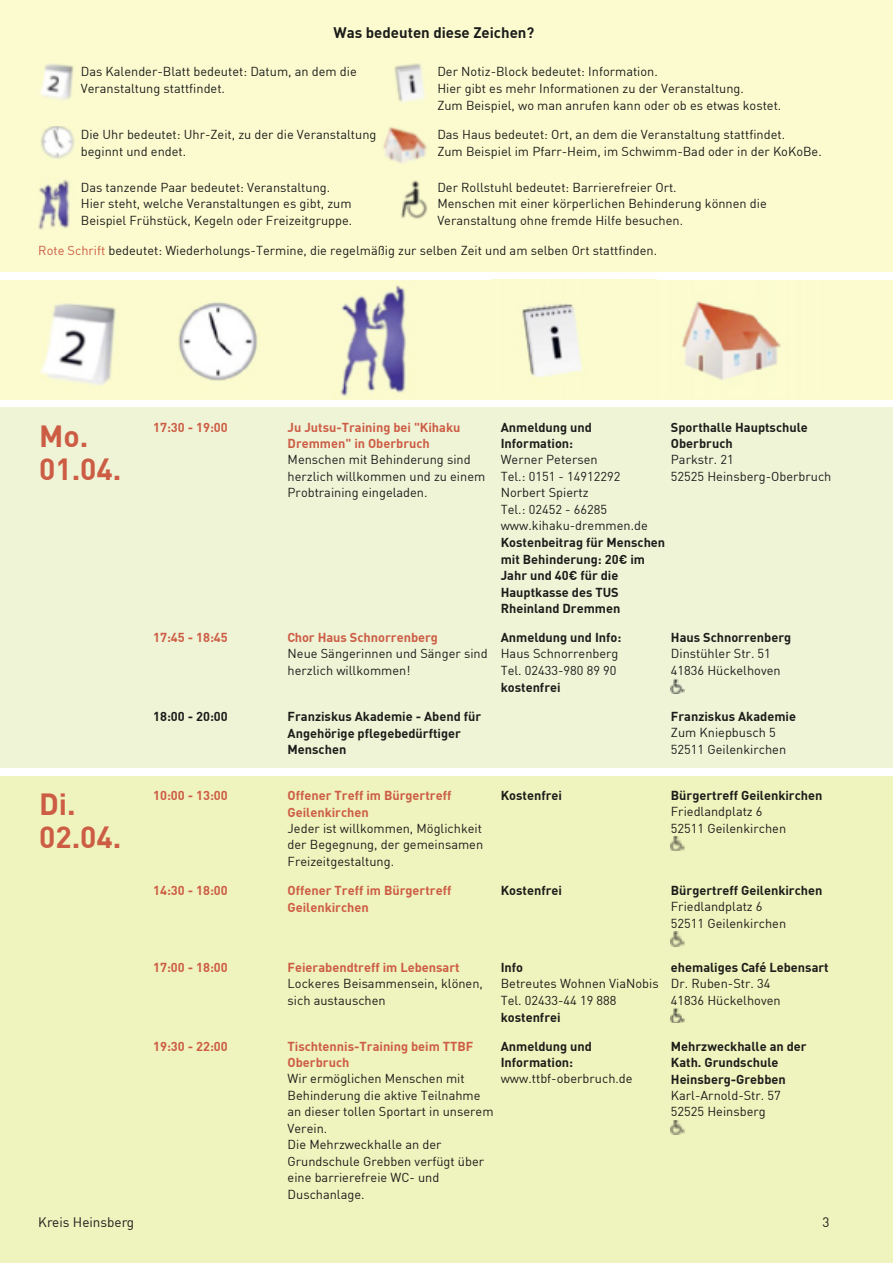
<style>
.page{position:relative;width:893px;height:1263px;background:#fff}
.page>*{position:absolute;margin:0;border:0;box-sizing:border-box;transform-origin:0 0}
.t1{font:700 30px/33px "DIN";color:#cc5c44}
.t2{font:700 15px "DIN";color:#1b1c19}
.t3{font:13.5px "DIN";color:#1b1c19}
.t4{font:12.75px/16.5px "DIN";color:#1b1c19}
.t5{font:700 12.75px/16.5px "DIN";color:#1b1c19}
.t6{font:700 12.75px/16.5px "DIN";color:#cc5c44}
.s1{color:#cc5c44}
</style>
<div class="page">
<hr style="left:892px;top:776px;width:1px;height:487px;background:#eff3bd">
<div style="left:0;top:776px;width:892px;height:487px;background:#eff3bd"></div>
<hr style="left:892px;top:408px;width:1px;height:360px;background:#eff4d7">
<div style="left:0;top:408px;width:892px;height:360px;background:#eff4d7"></div>
<hr style="left:892px;top:280px;width:1px;height:119px;background:#fcfbd0">
<div style="left:0;top:280px;width:892px;height:119px;background:#fcfbd0"></div>
<hr style="left:892px;top:1px;width:1px;height:270px;background:#fcfbd0">
<hr style="left:0;top:0;width:892px;height:1px;background:#fcfbd0">
<div style="left:0;top:1px;width:892px;height:270px;background:#fcfbd0"></div>
<img style="left:39px;top:64px;width:35px;height:36px">
<img style="left:394px;top:63px;width:31px;height:40px">
<img style="left:41px;top:126px;width:33px;height:32px">
<img style="left:383px;top:127px;width:44px;height:36px">
<img style="left:38px;top:179px;width:32px;height:50px">
<img style="left:401px;top:180px;width:27px;height:39px">
<img style="left:40px;top:285px;width:366px;height:111px">
<img style="left:152px;top:280px;width:1px;height:119px">
<img style="left:522px;top:303px;width:60px;height:75px">
<img style="left:682px;top:301px;width:99px;height:79px">
<img style="left:671px;top:679px;width:13px;height:14px">
<img style="left:671px;top:836px;width:13px;height:15px">
<img style="left:671px;top:932px;width:13px;height:14px">
<img style="left:671px;top:1008px;width:13px;height:15px">
<img style="left:671px;top:1120px;width:13px;height:15px">
<p class="t2" style="left:333px;top:25px;width:202px">Was bedeuten diese Zeichen?</p>
<p class="t4" style="left:81px;top:63px;width:277px">Das Kalender-Blatt bedeutet: Datum, an dem die<br>Veranstaltung stattfindet.</p>
<p class="t4" style="left:437px;top:63px;width:345px">Der Notiz-Block bedeutet: Information.<br>Hier gibt es mehr Informationen zu der Veranstaltung.<br>Zum Beispiel, wo man anrufen kann oder ob es etwas kostet.</p>
<p class="t4" style="left:81px;top:126px;width:297px">Die Uhr bedeutet: Uhr-Zeit, zu der die Veranstaltung beginnt und endet.</p>
<p class="t4" style="left:437px;top:126px;width:386px">Das Haus bedeutet: Ort, an dem die Veranstaltung stattfindet.<br>Zum Beispiel im Pfarr-Heim, im Schwimm-Bad oder in der KoKoBe.</p>
<p class="t4" style="left:81px;top:179px;width:273px">Das tanzende Paar bedeutet: Veranstaltung.<br>Hier steht, welche Veranstaltungen es gibt, zum<br>Beispiel Frühstück, Kegeln oder Freizeitgruppe.</p>
<p class="t4" style="left:437px;top:179px;width:331px">Der Rollstuhl bedeutet: Barrierefreier Ort.<br>Menschen mit einer körperlichen Behinderung können die<br>Veranstaltung ohne fremde Hilfe besuchen.</p>
<p class="t4" style="left:38px;top:242px;width:620px"><span class="s1">Rote Schrift</span> bedeutet: Wiederholungs-Termine, die regelmäßig zur selben Zeit und am selben Ort stattfinden.</p>
<h1 class="t1" style="left:39px;top:421px;width:84px">Mo.<br>01.04.</h1>
<p class="t6" style="left:153px;top:419px;width:76px">17:30 - 19:00</p>
<p class="t6" style="left:287px;top:419px;width:174px">Ju Jutsu-Training bei "Kihaku<br>Dremmen" in Oberbruch</p>
<p class="t4" style="left:287px;top:452px;width:199px">Menschen mit Behinderung sind herzlich willkommen und zu einem<br>Probtraining eingeladen.</p>
<p class="t6" style="left:153px;top:630px;width:76px">17:45 - 18:45</p>
<p class="t6" style="left:287px;top:630px;width:152px">Chor Haus Schnorrenberg</p>
<p class="t4" style="left:287px;top:646px;width:201px">Neue Sängerinnen und Sänger sind herzlich willkommen!</p>
<p class="t5" style="left:671px;top:419px;width:138px">Sporthalle Hauptschule<br>Oberbruch</p>
<p class="t4" style="left:671px;top:452px;width:162px">Parkstr. 21<br>52525 Heinsberg-Oberbruch</p>
<p class="t5" style="left:500px;top:419px;width:93px">Anmeldung und<br>Information:</p>
<p class="t4" style="left:500px;top:452px;width:149px">Werner Petersen<br>Tel.: 0151 - 14912292<br>Norbert Spiertz<br>Tel.: 02452 - 66285 www.kihaku-dremmen.de</p>
<p class="t5" style="left:500px;top:535px;width:166px">Kostenbeitrag für Menschen mit Behinderung: 20€ im<br>Jahr und 40€ für die<br>Hauptkasse des TUS<br>Rheinland Dremmen</p>
<p class="t5" style="left:500px;top:630px;width:122px">Anmeldung und Info:</p>
<p class="t4" style="left:500px;top:646px;width:119px">Haus Schnorrenberg<br>Tel. 02433-980 89 90</p>
<p class="t5" style="left:500px;top:680px;width:61px">kostenfrei</p>
<p class="t5" style="left:671px;top:630px;width:122px">Haus Schnorrenberg</p>
<p class="t4" style="left:671px;top:646px;width:111px">Dinstühler Str. 51<br>41836 Hückelhoven</p>
<p class="t5" style="left:153px;top:709px;width:76px">18:00 - 20:00</p>
<p class="t5" style="left:287px;top:709px;width:195px">Franziskus Akademie - Abend für<br>Angehörige pflegebedürftiger<br>Menschen</p>
<p class="t5" style="left:671px;top:709px;width:127px">Franziskus Akademie</p>
<p class="t4" style="left:671px;top:725px;width:117px">Zum Kniepbusch 5<br>52511 Geilenkirchen</p>
<h1 class="t1" style="left:39px;top:789px;width:84px">Di.<br>02.04.</h1>
<p class="t6" style="left:153px;top:788px;width:76px">10:00 - 13:00</p>
<p class="t6" style="left:287px;top:788px;width:165px">Offener Treff im Bürgertreff<br>Geilenkirchen</p>
<p class="t4" style="left:287px;top:820px;width:197px;text-align:justify">Jeder ist willkommen, Möglichkeit der Begegnung, der gemeinsamen Freizeitgestaltung.</p>
<p class="t5" style="left:500px;top:788px;width:63px">Kostenfrei</p>
<p class="t5" style="left:671px;top:788px;width:153px">Bürgertreff Geilenkirchen</p>
<p class="t4" style="left:671px;top:804px;width:117px">Friedlandplatz 6<br>52511 Geilenkirchen</p>
<p class="t6" style="left:153px;top:883px;width:76px">14:30 - 18:00</p>
<p class="t6" style="left:287px;top:883px;width:165px">Offener Treff im Bürgertreff<br>Geilenkirchen</p>
<p class="t5" style="left:500px;top:883px;width:63px">Kostenfrei</p>
<p class="t5" style="left:671px;top:883px;width:153px">Bürgertreff Geilenkirchen</p>
<p class="t4" style="left:671px;top:899px;width:117px">Friedlandplatz 6<br>52511 Geilenkirchen</p>
<p class="t6" style="left:153px;top:960px;width:76px">17:00 - 18:00</p>
<p class="t6" style="left:287px;top:960px;width:174px">Feierabendtreff im Lebensart</p>
<p class="t4" style="left:287px;top:976px;width:197px">Lockeres Beisammensein, klönen, sich austauschen</p>
<p class="t6" style="left:153px;top:1039px;width:76px">19:30 - 22:00</p>
<p class="t6" style="left:287px;top:1039px;width:187px">Tischtennis-Training beim TTBF<br>Oberbruch</p>
<p class="t4" style="left:287px;top:1071px;width:207px">Wir ermöglichen Menschen mit<br>Behinderung die aktive Teilnahme an dieser tollen Sportart in unserem<br>Verein.<br>Die Mehrzweckhalle an der<br>Grundschule Grebben verfügt über eine barrierefreie WC- und<br>Duschanlage.</p>
<p class="t5" style="left:500px;top:960px;width:24px">Info</p>
<p class="t4" style="left:500px;top:976px;width:159px">Betreutes Wohnen ViaNobis<br>Tel. 02433-44 19 888</p>
<p class="t5" style="left:500px;top:1009px;width:61px">kostenfrei</p>
<p class="t5" style="left:500px;top:1038px;width:93px">Anmeldung und<br>Information:</p>
<p class="t4" style="left:500px;top:1071px;width:133px">www.ttbf-oberbruch.de</p>
<p class="t5" style="left:671px;top:960px;width:159px">ehemaliges Café Lebensart</p>
<p class="t4" style="left:671px;top:976px;width:111px">Dr. Ruben-Str. 34<br>41836 Hückelhoven</p>
<p class="t5" style="left:671px;top:1038px;width:137px">Mehrzweckhalle an der<br>Kath. Grundschule<br>Heinsberg-Grebben</p>
<p class="t4" style="left:671px;top:1087px;width:111px">Karl-Arnold-Str. 57<br>52525 Heinsberg</p>
<p class="t3" style="left:38px;top:1215px;width:97px">Kreis Heinsberg</p>
<p class="t3" style="left:822px;top:1215px;width:9px">3</p>
</div>
